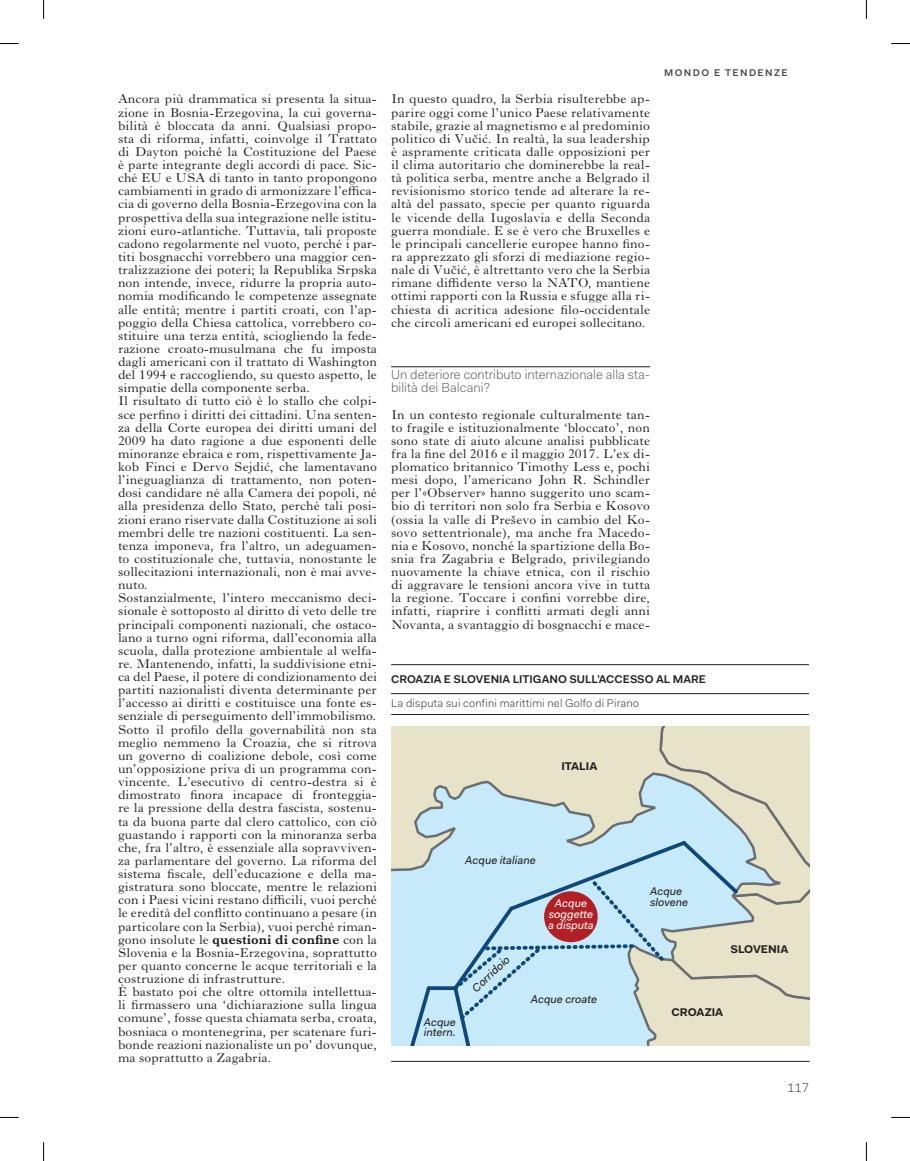
<style>
.page{position:relative;width:910px;height:1161px;background:#fff}
.page>*{position:absolute;margin:0;border:0;box-sizing:border-box;transform-origin:0 0}
.TESTO{font:13.12px/13.1px "Imprint MT Pro";letter-spacing:.005em;color:#231f20;text-align:justify}
.TITOLETTI_TESTO{font:300 13.12px/13.1px "Fakt";color:#4f4b4e}
.t1{font:300 12.5px "Fakt";color:#231f20}
.t2{font:italic 11.25px/10px "Fakt";color:#231f20}
.SOTTOTITOLO_INFOGRAF{font:300 11.25px "Fakt";letter-spacing:.02em;color:#231f20}
.TITOLO_INFOGRAFICA{font:600 11.25px "Fakt";color:#231f20}
.t3{font:700 11.25px "Fakt";color:#231f20}
.t4{font:italic 11.25px/11.2px "Fakt";color:#fff}
.t5{font:600 9.75px "Fakt";letter-spacing:.14em;color:#4f4b4e}
.s1{font-weight:700}
</style>
<div class="page">
<hr style="left:391px;top:366px;width:258px;height:1px;background:#231f20">
<hr style="left:391px;top:714px;width:417px;height:1px;background:#231f20">
<hr style="left:391px;top:1061px;width:418px;height:1px;background:#231f20">
<hr style="left:391px;top:664px;width:417px;height:1px;background:#231f20">
<hr style="left:391px;top:693px;width:417px;height:1px;background:#231f20">
<svg style="left:391px;top:727px;width:236px;height:318px;background:#d4e2db"></svg>
<svg style="left:627px;top:727px;width:182px;height:318px;background:#daddcc"></svg>
<svg style="left:391px;top:986px;width:39px;height:59px;background:#b4daee"></svg>
<svg style="left:426px;top:986px;width:31px;height:4px"></svg>
<svg style="left:453px;top:841px;width:284px;height:204px;background:#c1d7e1"></svg>
<svg style="left:0;top:43px;width:19px;height:1px"></svg>
<svg style="left:891px;top:43px;width:18px;height:1px"></svg>
<svg style="left:0;top:1116px;width:19px;height:2px"></svg>
<svg style="left:891px;top:1116px;width:18px;height:2px"></svg>
<svg style="left:43px;top:0;width:1px;height:19px"></svg>
<svg style="left:43px;top:1142px;width:1px;height:19px"></svg>
<svg style="left:865px;top:0;width:1px;height:19px"></svg>
<svg style="left:865px;top:1142px;width:1px;height:19px"></svg>
<p class="TESTO" style="left:118px;top:93px;width:260px">Ancora più drammatica si presenta la situa&shy;zione in Bosnia-Erzegovina, la cui governa&shy;bilità è bloccata da anni. Qualsiasi propo&shy;sta di riforma, infatti, coinvolge il Trattato di Dayton poiché la Costituzione del Paese è parte integrante degli accordi di pace. Sic&shy;ché EU e USA di tanto in tanto propongono cambiamenti in grado di armonizzare l’effica&shy;cia di governo della Bosnia-Erzegovina con la prospettiva della sua integrazione nelle istitu&shy;zioni euro-atlantiche. Tuttavia, tali proposte cadono regolarmente nel vuoto, perché i par&shy;titi bosgnacchi vorrebbero una maggior cen&shy;tralizzazione dei poteri; la Republika Srpska non intende, invece, ridurre la propria auto&shy;nomia modificando le competenze assegnate alle entità; mentre i partiti croati, con l’ap&shy;poggio della Chiesa cattolica, vorrebbero co&shy;stituire una terza entità, sciogliendo la fede&shy;razione croato-musulmana che fu imposta dagli americani con il trattato di Washington del 1994 e raccogliendo, su questo aspetto, le simpatie della componente serba.</p>
<p class="TESTO" style="left:118px;top:394px;width:260px">Il risultato di tutto ciò è lo stallo che colpi&shy;sce perfino i diritti dei cittadini. Una senten&shy;za della Corte europea dei diritti umani del 2009 ha dato ragione a due esponenti delle minoranze ebraica e rom, rispettivamente Ja&shy;kob Finci e Dervo Sejdić, che lamentavano l’ineguaglianza di trattamento, non poten&shy;dosi candidare né alla Camera dei popoli, né alla presidenza dello Stato, perché tali posi&shy;zioni erano riservate dalla Costituzione ai soli membri delle tre nazioni costituenti. La sen&shy;tenza imponeva, fra l’altro, un adeguamen&shy;to costituzionale che, tuttavia, nonostante le sollecitazioni internazionali, non è mai avve&shy;nuto.</p>
<p class="TESTO" style="left:118px;top:591px;width:260px">Sostanzialmente, l’intero meccanismo deci&shy;sionale è sottoposto al diritto di veto delle tre principali componenti nazionali, che ostaco&shy;lano a turno ogni riforma, dall’economia alla scuola, dalla protezione ambientale al welfa&shy;re. Mantenendo, infatti, la suddivisione etni&shy;ca del Paese, il potere di condizionamento dei partiti nazionalisti diventa determinante per l’accesso ai diritti e costituisce una fonte es&shy;senziale di perseguimento dell’immobilismo.</p>
<p class="TESTO" style="left:118px;top:723px;width:260px">Sotto il profilo della governabilità non sta meglio nemmeno la Croazia, che si ritrova un governo di coalizione debole, così come un’opposizione priva di un programma con&shy;vincente. L’esecutivo di centro-destra si è dimostrato finora incapace di fronteggia&shy;re la pressione della destra fascista, sostenu&shy;ta da buona parte dal clero cattolico, con ciò guastando i rapporti con la minoranza serba che, fra l’altro, è essenziale alla sopravviven&shy;za parlamentare del governo. La riforma del sistema fiscale, dell’educazione e della ma&shy;gistratura sono bloccate, mentre le relazioni con i Paesi vicini restano difficili, vuoi perché le eredità del conflitto continuano a pesare (in particolare con la Serbia), vuoi perché riman&shy;gono insolute le <span class="s1">questioni di confine</span> con la Slovenia e la Bosnia-Erzegovina, soprattutto per quanto concerne le acque territoriali e la costruzione di infrastrutture.</p>
<p class="TESTO" style="left:118px;top:985px;width:260px">È bastato poi che oltre ottomila intellettua&shy;li firmassero una ‘dichiarazione sulla lingua comune’, fosse questa chiamata serba, croata, bosniaca o montenegrina, per scatenare furi&shy;bonde reazioni nazionaliste un po’ dovunque, ma soprattutto a Zagabria.</p>
<p class="TESTO" style="left:391px;top:93px;width:260px">In questo quadro, la Serbia risulterebbe ap&shy;parire oggi come l’unico Paese relativamente stabile, grazie al magnetismo e al predominio politico di Vučić. In realtà, la sua leadership è aspramente criticata dalle opposizioni per il clima autoritario che dominerebbe la real&shy;tà politica serba, mentre anche a Belgrado il revisionismo storico tende ad alterare la re&shy;altà del passato, specie per quanto riguarda le vicende della Iugoslavia e della Seconda guerra mondiale. E se è vero che Bruxelles e le principali cancellerie europee hanno fino&shy;ra apprezzato gli sforzi di mediazione regio&shy;nale di Vučić, è altrettanto vero che la Serbia rimane diffidente verso la NATO, mantiene ottimi rapporti con la Russia e sfugge alla ri&shy;chiesta di acritica adesione filo-occidentale che circoli americani ed europei sollecitano.</p>
<p class="t5" style="left:664px;top:66px;width:125px">MONDO E TENDENZE</p>
<p class="TITOLETTI_TESTO" style="left:391px;top:368px;width:260px">Un deteriore contributo internazionale alla sta&shy;bilità dei Balcani?</p>
<p class="TESTO" style="left:391px;top:408px;width:260px">In un contesto regionale culturalmente tan&shy;to fragile e istituzionalmente ‘bloccato’, non sono state di aiuto alcune analisi pubblicate fra la fine del 2016 e il maggio 2017. L’ex di&shy;plomatico britannico Timothy Less e, pochi mesi dopo, l’americano John R. Schindler per l’«Observer» hanno suggerito uno scam&shy;bio di territori non solo fra Serbia e Kosovo (ossia la valle di Preševo in cambio del Ko&shy;sovo settentrionale), ma anche fra Macedo&shy;nia e Kosovo, nonché la spartizione della Bo&shy;snia fra Zagabria e Belgrado, privilegiando nuovamente la chiave etnica, con il rischio di aggravare le tensioni ancora vive in tutta la regione. Toccare i confini vorrebbe dire, infatti, riaprire i conflitti armati degli anni Novanta, a svantaggio di bosgnacchi e mace-</p>
<p class="TITOLO_INFOGRAFICA" style="left:391px;top:672px;width:316px">CROAZIA E SLOVENIA LITIGANO SULL’ACCESSO AL MARE</p>
<p class="SOTTOTITOLO_INFOGRAF" style="left:391px;top:696px;width:249px">La disputa sui confini marittimi nel Golfo di Pirano</p>
<p class="t3" style="left:561px;top:759px;width:37px">ITALIA</p>
<p class="t2" style="left:423px;top:1017px;width:34px">Acque intern.</p>
<p class="t2" style="left:465px;top:854px;width:72px">Acque italiane</p>
<p class="t2" style="left:470px;top:986px;width:49px;rotate:-44deg">Corridoio</p>
<p class="t2" style="left:649px;top:886px;width:34px">Acque</p>
<p class="t4" style="left:554px;top:897px;width:34px">Acque</p>
<p class="t2" style="left:649px;top:897px;width:40px">slovene</p>
<p class="t4" style="left:548px;top:908px;width:47px">soggette a disputa</p>
<p class="t2" style="left:530px;top:994px;width:68px">Acque croate</p>
<p class="t3" style="left:730px;top:942px;width:60px">SLOVENIA</p>
<p class="t3" style="left:671px;top:1005px;width:53px">CROAZIA</p>
<p class="t1" style="left:787px;top:1079px;width:23px">117</p>
</div>
